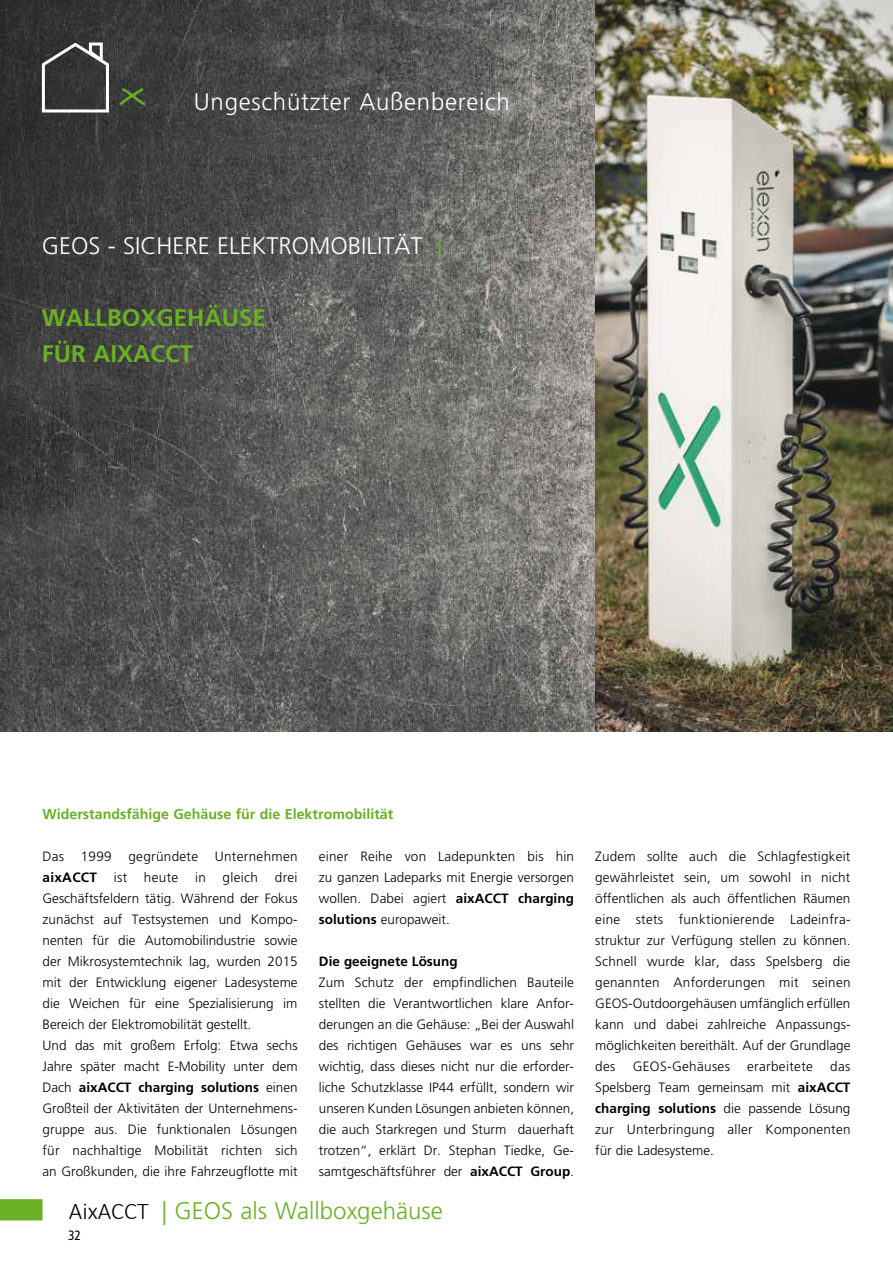
<style>
.page{position:relative;width:893px;height:1263px;background:#fff}
.page>*{position:absolute;margin:0;border:0;box-sizing:border-box;transform-origin:0 0}
.t1{font:300 24px "Frutiger";color:#6ab023}
.t2{font:300 24px "Frutiger";color:#fff}
.t3{font:300 24px "Frutiger";letter-spacing:.03em;color:#fff}
.t4{font:700 24px/36px "Frutiger";color:#6ab023}
.t5{font:700 14.25px "Frutiger";color:#6ab023}
.t6{font:300 13.5px/21px "Frutiger";color:#000;text-align:justify}
.t7{font:300 13.5px "Frutiger";letter-spacing:.025em;color:#000}
.t8{font:700 13.5px "Frutiger";color:#000}
.t9{font:condensed 13.5px "Frutiger";color:#000}
.s1{color:#6ab023}
.s2{font-weight:700}
.s3{font-family:"Calibri";color:#000}
</style>
<div class="page">
<svg style="left:0;top:1199px;width:43px;height:21px"></svg>
<img style="left:0;top:0;width:893px;height:731px">
<svg style="left:39px;top:41px;width:71px;height:73px;background:#535353"></svg>
<svg style="left:135px;top:88px;width:7px;height:4px"></svg>
<h1 class="t3" style="left:194px;top:88px;width:318px">Ungeschützter Außenbereich</h1>
<h1 class="t2" style="left:42px;top:232px;width:402px">GEOS - SICHERE ELEKTROMOBILITÄT <span class="s1">|</span></h1>
<h1 class="t4" style="left:42px;top:300px;width:226px">WALLBOXGEHÄUSE<br>FÜR AIXACCT</h1>
<p class="t5" style="left:43px;top:806px;width:352px">Widerstandsfähige Gehäuse für die Elektromobilität</p>
<p class="t6" style="left:319px;top:846px;width:257px">einer Reihe von Ladepunkten bis hin zu ganzen Ladeparks mit Energie versorgen wollen. Dabei agiert <span class="s2">aixACCT charging solutions</span> europaweit.</p>
<p class="t8" style="left:319px;top:953px;width:140px">Die geeignete Lösung</p>
<p class="t6" style="left:319px;top:972px;width:257px">Zum Schutz der empfindlichen Bauteile stellten die Verantwortlichen klare Anfor&shy;derungen an die Gehäuse: „Bei der Auswahl des richtigen Gehäuses war es uns sehr wichtig, dass dieses nicht nur die erforder&shy;liche Schutzklasse IP44 erfüllt, sondern wir unseren Kunden Lösungen anbieten können, die auch Starkregen und Sturm dauerhaft trotzen“, erklärt Dr. Stephan Tiedke, Ge&shy;samtgeschäftsführer der <span class="s2">aixACCT Group</span>.</p>
<p class="t6" style="left:43px;top:846px;width:257px;text-align:left">Das 1999 gegründete Unternehmen <span class="s2">aixACCT</span> ist heute in gleich drei Geschäftsfeldern tätig. Während der Fokus zunächst auf Testsystemen und Kompo&shy;nenten für die Automobilindustrie sowie der Mikrosystemtechnik lag, wurden 2015 mit der Entwicklung eigener Ladesysteme die Weichen für eine Spezialisierung im Bereich der Elektromobilität gestellt.<br>Und das mit großem Erfolg: Etwa sechs Jahre später macht E-Mobility unter dem Dach <span class="s2">aixACCT charging solutions</span> einen Großteil der Aktivitäten der Unternehmens&shy;gruppe aus. Die funktionalen Lösungen für nachhaltige Mobilität richten sich an Großkunden, die ihre Fahrzeugflotte mit</p>
<h1 class="t1" style="left:69px;top:1197px;width:375px"><span class="s3">AixACCT</span> | GEOS als Wallboxgehäuse</h1>
<p class="t9" style="left:68px;top:1227px;width:14px">32</p>
<p class="t6" style="left:595px;top:846px;width:257px">Zudem sollte auch die Schlagfestigkeit gewährleistet sein, um sowohl in nicht öffentlichen als auch öffentlichen Räumen eine stets funktionierende Ladeinfra&shy;struktur zur Verfügung stellen zu können.<br>Schnell wurde klar, dass Spelsberg die genannten Anforderungen mit seinen GEOS-Outdoorgehäusen umfänglich erfüllen kann und dabei zahlreiche Anpassungs&shy;möglichkeiten bereithält. Auf der Grundlage des</p>
<p class="t6" style="left:595px;top:1056px;width:257px;text-indent:235px">das Spelsberg Team gemeinsam mit <span class="s2">aixACCT charging solutions</span> die passende Lösung zur Unterbringung aller Komponenten für die Ladesysteme.</p>
<p class="t7" style="left:633px;top:1059px;width:99px">GEOS-Gehäuses</p>
<p class="t7" style="left:747px;top:1059px;width:67px">erarbeitete</p>
</div>
